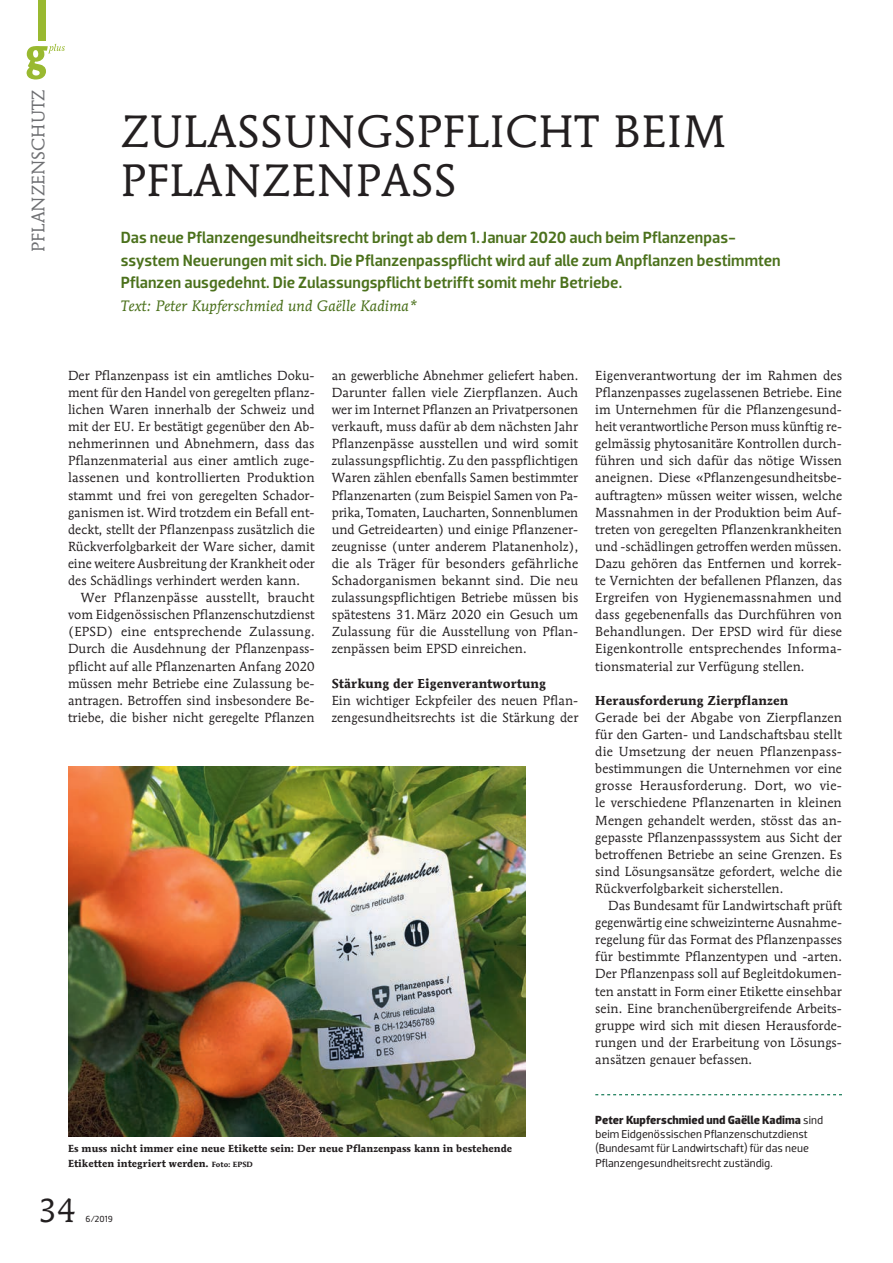
<style>
.page{position:relative;width:893px;height:1263px;background:#fff}
.page>*{position:absolute;margin:0;border:0;box-sizing:border-box;transform-origin:0 0}
.t1{font:45px/49.5px "Mendoza Roman";letter-spacing:.02em;color:#231f20}
.t2{font:33px "Mendoza Roman";color:#231f20}
.t3{font:18px "Mendoza Roman";letter-spacing:.005em;color:#6f7073}
.t4{font:500 16.5px/22.5px "Dobra";letter-spacing:.005em;color:#4b711c}
.t5{font:italic 15px "Mendoza Roman";letter-spacing:.005em;color:#4b711c}
.t6{font:13.05px/17.1px "Mendoza Roman";letter-spacing:.005em;color:#231f20;text-align:justify}
.t7{font:700 12.9px "Mendoza Roman";letter-spacing:.005em;color:#231f20}
.t8{font:700 12px "Dobra";color:#231f20}
.t9{font:11.55px/14.2px "Dobra";letter-spacing:.005em;color:#231f20;text-align:justify}
.t10{font:700 10.2px/14.2px "Mendoza Roman";letter-spacing:.005em;color:#231f20}
.t11{font:9px "Dobra";color:#231f20}
.s1{font-size:7.5px}
.s2{font-weight:400;font-size:11.55px}
</style>
<div class="page">
<div style="left:38px;top:0;width:8px;height:40px;background:#99b930"></div>
<svg style="left:27px;top:44px;width:38px;height:36px"></svg>
<img style="left:68px;top:766px;width:458px;height:370px">
<svg style="left:595px;top:1094px;width:247px;height:1px"></svg>
<h3 class="t3" style="left:27px;top:252px;width:164px;rotate:-90deg">PFLANZENSCHUTZ</h3>
<h1 class="t1" style="left:121px;top:106px;width:607px">ZULASSUNGSPFLICHT BEIM<br>PFLANZENPASS</h1>
<p class="t4" style="left:121px;top:227px;width:661px">Das neue Pflanzengesundheitsrecht bringt ab dem 1.Januar 2020 auch beim Pflanzenpas&shy;ssystem Neuerungen mit sich. Die Pflanzenpasspflicht wird auf alle zum Anpflanzen bestimmten<br>Pflanzen ausgedehnt. Die Zulassungspflicht betrifft somit mehr Betriebe.</p>
<p class="t5" style="left:121px;top:296px;width:298px">Text: -Peter -Kupferschmied und Gaëlle Kadima*</p>
<p class="t6" style="left:68px;top:367px;width:248px">Der Pflanzenpass ist ein amtliches Doku&shy;ment für den Handel von geregelten pflanz&shy;lichen Waren innerhalb der Schweiz und mit der EU. Er bestätigt gegenüber den Ab&shy;nehmerinnen und Abnehmern, dass das Pflanzenmaterial aus einer amtlich zuge&shy;lassenen und kontrollierten Produktion stammt und frei von geregelten Schador&shy;ganismen ist. Wird trotzdem ein Befall ent&shy;deckt, stellt der Pflanzenpass zusätzlich die Rückverfolgbarkeit der Ware sicher, damit eine weitere Ausbreitung der Krankheit oder des Schädlings verhindert werden kann.</p>
<p class="t6" style="left:68px;top:589px;width:248px;text-indent:13px">Wer Pflanzenpässe ausstellt, braucht vom Eidgenössischen Pflanzenschutzdienst (EPSD) eine entsprechende Zulassung.<br>Durch die Ausdehnung der Pflanzenpass&shy;pflicht auf alle Pflanzenarten Anfang 2020 müssen mehr Betriebe eine Zulassung be&shy;antragen. Betroffen sind insbesondere Be&shy;triebe, die bisher nicht geregelte Pflanzen</p>
<p class="t6" style="left:332px;top:367px;width:248px">an gewerbliche Abnehmer geliefert haben.<br>Darunter fallen viele Zierpflanzen. Auch wer im Internet Pflanzen an Privatpersonen verkauft, muss dafür ab dem nächsten Jahr Pflanzenpässe ausstellen und wird somit zulassungspflichtig. Zu den passpflichtigen Waren zählen ebenfalls Samen bestimmter Pflanzenarten (zum Beispiel Samen von Pa&shy;prika, Tomaten, Laucharten, Sonnenblumen und Getreidearten) und einige Pflanzener&shy;zeugnisse (unter anderem Platanenholz), die als Träger für besonders gefährliche Schadorganismen bekannt sind. Die neu zulassungspflichtigen Betriebe müssen bis spätestens 31.März 2020 ein Gesuch um Zulassung für die Ausstellung von Pflan&shy;zenpässen beim EPSD einreichen.</p>
<p class="t7" style="left:332px;top:675px;width:216px">Stärkung der Eigenverantwortung</p>
<p class="t6" style="left:332px;top:692px;width:248px">Ein wichtiger Eckpfeiler des neuen Pflan&shy;zengesundheitsrechts ist die Stärkung der</p>
<p class="t6" style="left:595px;top:367px;width:248px">Eigenverantwortung der im Rahmen des Pflanzenpasses zugelassenen Betriebe. Eine im Unternehmen für die Pflanzengesund&shy;heit verantwortliche Person muss künftig re&shy;gelmässig phytosanitäre Kontrollen durch&shy;führen und sich dafür das nötige Wissen aneignen. Diese «Pflanzengesundheitsbe&shy;auftragten» müssen weiter wissen, welche Massnahmen in der Produktion beim Auf&shy;treten von geregelten Pflanzenkrankheiten und -schädlingen getroffen werden müssen.<br>Dazu gehören das Entfernen und korrek&shy;te Vernichten der befallenen Pflanzen, das Ergreifen von Hygienemassnahmen und dass gegebenenfalls das Durchführen von Behandlungen. Der EPSD wird für diese Eigenkontrolle entsprechendes Informa&shy;tionsmaterial zur Verfügung stellen.</p>
<p class="t7" style="left:595px;top:692px;width:194px">Herausforderung Zierpflanzen</p>
<p class="t6" style="left:595px;top:709px;width:248px">Gerade bei der Abgabe von Zierpflanzen für den Garten- und Landschaftsbau stellt die Umsetzung der neuen Pflanzenpass&shy;bestimmungen die Unternehmen vor eine grosse Herausforderung. Dort, wo vie&shy;le verschiedene Pflanzenarten in kleinen Mengen gehandelt werden, stösst das an&shy;gepasste Pflanzenpasssystem aus Sicht der betroffenen Betriebe an seine Grenzen. Es sind Lösungsansätze gefordert, welche die Rückverfolgbarkeit sicherstellen.</p>
<p class="t6" style="left:595px;top:897px;width:248px;text-indent:13px">Das Bundesamt für Landwirtschaft prüft gegenwärtig eine schweizinterne Ausnahme&shy;regelung für das Format des Pflanzenpasses für bestimmte Pflanzentypen und -arten.<br>Der Pflanzenpass soll auf Begleitdokumen&shy;ten anstatt in Form einer Etikette einsehbar sein. Eine branchenübergreifende Arbeits&shy;gruppe wird sich mit diesen Herausforde&shy;rungen und der Erarbeitung von Lösungs&shy;ansätzen genauer befassen.</p>
<p class="t10" style="left:68px;top:1141px;width:446px">Es muss nicht immer eine neue Etikette sein: Der neue Pflanzenpass kann in bestehende<br>Etiketten integriert werden. <span class="s1">Foto: EPSD</span></p>
<p class="t8" style="left:595px;top:1113px;width:229px">Peter Kupferschmied und Gaëlle Kadima <span class="s2">sind</span></p>
<p class="t9" style="left:595px;top:1127px;width:215px">beim Eidgenössischen Pflanzenschutzdienst (Bundesamt für Landwirtschaft) für das neue Pflanzengesundheitsrecht zuständig.</p>
<h2 class="t2" style="left:38px;top:1190px;width:39px">34</h2>
<p class="t11" style="left:86px;top:1213px;width:29px">6/2019</p>
</div>
